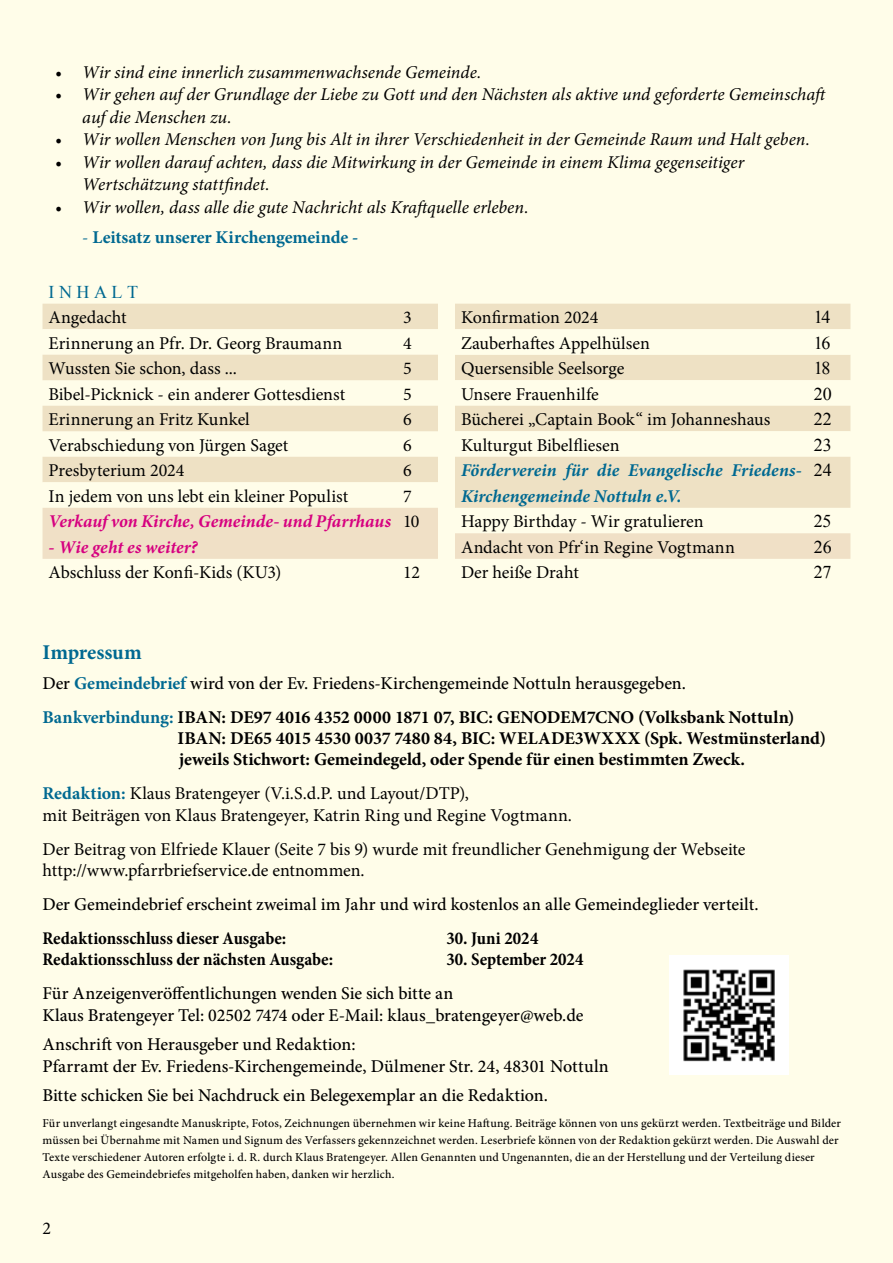
<style>
.page{position:relative;width:893px;height:1263px;background:#fffde9}
.page>*{position:absolute;margin:0;border:0;box-sizing:border-box;transform-origin:0 0}
.t1{font:700 21px "Minion Pro";letter-spacing:-.005em;color:#006991}
.t2{font:18px/21.3px "Minion Pro";letter-spacing:-.005em;color:#000}
.t3{font:500 18px/21.3px "Minion Pro";letter-spacing:-.005em;color:#000}
.t4{font:italic 18px/22.5px "Minion Pro";letter-spacing:-.005em;color:#000}
.t5{font:700 18px/21.3px "Minion Pro";letter-spacing:-.005em;color:#000}
.t6{font:700 condensed 18px "Minion Pro";color:#000}
.t7{font:italic 700 18px/25.5px "Minion Pro";color:#006991}
.t8{font:italic 700 18px "Minion Pro";color:#d60080}
.t9{font:700 18px "Minion Pro";letter-spacing:-.01em;color:#006991}
.t10{font:18px "Times New Roman";letter-spacing:-.015em;color:#000}
.t11{font:18px "Times New Roman";color:#006991}
.t12{font:500 12px/17px "Minion Pro";letter-spacing:.01em;color:#000}
.s1{font-weight:400;font-style:italic}
.s2{font-weight:700;color:#006991}
.s3{font-weight:700}
.s4{color:#fffde9}
</style>
<div class="page">
<img style="left:670px;top:956px;width:118px;height:118px">
<div style="left:43px;top:304px;width:395px;height:25px;background:#eee1c4"></div>
<svg style="left:43px;top:354px;width:395px;height:1px"></svg>
<svg style="left:43px;top:355px;width:395px;height:127px;fill:#eee1c4"></svg>
<div style="left:43px;top:508px;width:395px;height:51px;background:#f0e0c6"></div>
<div style="left:455px;top:304px;width:395px;height:25px;background:#eee1c4"></div>
<div style="left:455px;top:355px;width:395px;height:25px;background:#eee1c4"></div>
<svg style="left:455px;top:406px;width:395px;height:102px"></svg>
<div style="left:455px;top:533px;width:395px;height:26px;background:#f0e0c6"></div>
<p class="t4" style="left:55px;top:61px;width:428px">• Wir sind eine innerlich zusammenwachsende Gemeinde.</p>
<p class="t4" style="left:82px;top:83px;width:748px;text-indent:-27px">• Wir gehen auf der Grundlage der Liebe zu Gott und den Nächsten als aktive und geforderte Gemeinschaft auf die Menschen zu.</p>
<p class="t4" style="left:55px;top:128px;width:756px">• Wir wollen Menschen von Jung bis Alt in ihrer Verschiedenheit in der Gemeinde Raum und Halt geben.</p>
<p class="t4" style="left:82px;top:151px;width:663px;text-indent:-27px">• Wir wollen darauf achten, dass die Mitwirkung in der Gemeinde in einem Klima gegenseitiger<br>Wertschätzung stattfindet.</p>
<p class="t4" style="left:55px;top:196px;width:475px">• Wir wollen, dass alle die gute Nachricht als Kraftquelle erleben.</p>
<p class="t9" style="left:82px;top:224px;width:278px"><span class="s1">-</span> Leitsatz unserer Kirchengemeinde -</p>
<p class="t11" style="left:49px;top:280px;width:91px">I N H A L T</p>
<p class="t2" style="left:49px;top:307px;width:79px">Angedacht</p>
<p class="t2" style="left:403px;top:307px;width:10px">3</p>
<p class="t2" style="left:49px;top:332px;width:295px">Erinnerung an Pfr. Dr. Georg Braumann</p>
<p class="t2" style="left:403px;top:332px;width:10px">4</p>
<p class="t2" style="left:49px;top:358px;width:190px">Wussten Sie schon, dass ...</p>
<p class="t2" style="left:403px;top:358px;width:10px">5</p>
<p class="t2" style="left:49px;top:383px;width:298px">Bibel-Picknick - ein anderer Gottesdienst</p>
<p class="t2" style="left:403px;top:383px;width:10px">5</p>
<p class="t2" style="left:49px;top:409px;width:203px">Erinnerung an Fritz Kunkel</p>
<p class="t2" style="left:403px;top:409px;width:10px">6</p>
<p class="t2" style="left:49px;top:434px;width:241px">Verabschiedung von Jürgen Saget</p>
<p class="t2" style="left:403px;top:434px;width:10px">6</p>
<p class="t2" style="left:49px;top:460px;width:138px">Presbyterium 2024</p>
<p class="t2" style="left:403px;top:460px;width:10px">6</p>
<p class="t2" style="left:49px;top:485px;width:301px">In jedem von uns lebt ein kleiner Populist</p>
<p class="t2" style="left:403px;top:485px;width:10px">7</p>
<p class="t8" style="left:49px;top:509px;width:344px">Verkauf von Kirche, Gemeinde- und Pfarrhaus</p>
<p class="t8" style="left:49px;top:534px;width:151px">- Wie geht es weiter?</p>
<p class="t2" style="left:403px;top:511px;width:18px">10</p>
<p class="t2" style="left:49px;top:562px;width:234px">Abschluss der Konfi-Kids (KU3)</p>
<p class="t2" style="left:403px;top:562px;width:18px">12</p>
<p class="t2" style="left:461px;top:307px;width:139px">Konfirmation 2024</p>
<p class="t10" style="left:814px;top:305px;width:18px">14</p>
<p class="t2" style="left:461px;top:332px;width:190px">Zauberhaftes Appelhülsen</p>
<p class="t10" style="left:814px;top:331px;width:18px">16</p>
<p class="t2" style="left:461px;top:358px;width:165px">Quersensible Seelsorge</p>
<p class="t10" style="left:814px;top:356px;width:18px">18</p>
<p class="t2" style="left:461px;top:383px;width:139px">Unsere Frauenhilfe</p>
<p class="t10" style="left:814px;top:382px;width:19px">20</p>
<p class="t2" style="left:461px;top:409px;width:311px">Bücherei „Captain Book“ im Johanneshaus</p>
<p class="t10" style="left:814px;top:407px;width:19px">22</p>
<p class="t2" style="left:461px;top:434px;width:160px">Kulturgut Bibelfliesen</p>
<p class="t10" style="left:814px;top:433px;width:19px">23</p>
<p class="t7" style="left:461px;top:457px;width:342px">Förderverein für die Evangelische Friedens-<br>Kirchengemeinde Nottuln e.V.</p>
<p class="t10" style="left:814px;top:458px;width:19px">24</p>
<p class="t2" style="left:461px;top:511px;width:244px">Happy Birthday - Wir gratulieren</p>
<p class="t10" style="left:814px;top:509px;width:19px">25</p>
<p class="t2" style="left:461px;top:536px;width:275px">Andacht von Pfr‘in Regine Vogtmann</p>
<p class="t10" style="left:814px;top:535px;width:19px">26</p>
<p class="t2" style="left:461px;top:562px;width:119px">Der heiße Draht</p>
<p class="t10" style="left:814px;top:560px;width:19px">27</p>
<p class="t1" style="left:43px;top:638px;width:101px">Impressum</p>
<p class="t3" style="left:43px;top:666px;width:754px;line-height:34px">Der <span class="s2">Gemeindebrief</span> wird von der Ev. Friedens-Kirchengemeinde Nottuln herausgegeben.<br><span class="s2">Bankverbindung:</span> <span class="s3">IBAN: DE97 4016 4352 0000 1871 07, BIC: GENODEM7CNO (Volksbank Nottuln)</span></p>
<p class="t5" style="left:179px;top:727px;width:648px;text-indent:-137px"><span class="s4">Bankverbindung:</span> IBAN: DE65 4015 4530 0037 7480 84, BIC: WELADE3WXXX (Spk. Westmünsterland) jeweils Stichwort: Gemeindegeld, oder Spende für einen bestimmten Zweck.</p>
<p class="t2" style="left:43px;top:783px;width:531px"><span class="s2">Redaktion:</span> Klaus Bratengeyer (V.i.S.d.P. und Layout/DTP),<br>mit Beiträgen von Klaus Bratengeyer, Katrin Ring und Regine Vogtmann.</p>
<p class="t2" style="left:43px;top:838px;width:704px">Der Beitrag von Elfriede Klauer (Seite 7 bis 9) wurde mit freundlicher Genehmigung der Webseite http://www.pfarrbriefservice.de entnommen.</p>
<p class="t3" style="left:43px;top:894px;width:717px">Der Gemeindebrief erscheint zweimal im Jahr und wird kostenlos an alle Gemeindeglieder verteilt.</p>
<p class="t6" style="left:43px;top:926px;width:245px">Redaktionsschluss dieser Ausgabe:</p>
<p class="t6" style="left:446px;top:926px;width:93px">30. Juni 2024</p>
<p class="t6" style="left:43px;top:947px;width:292px">Redaktionsschluss der nächsten Ausgabe:</p>
<p class="t6" style="left:446px;top:947px;width:139px">30. September 2024</p>
<p class="t3" style="left:43px;top:983px;width:542px">Für Anzeigenveröffentlichungen wenden Sie sich bitte an<br>Klaus Bratengeyer Tel: 02502 7474 oder E-Mail: klaus_bratengeyer@web.de</p>
<p class="t3" style="left:43px;top:1034px;width:568px">Anschrift von Herausgeber und Redaktion:<br>Pfarramt der Ev. Friedens-Kirchengemeinde, Dülmener Str. 24, 48301 Nottuln</p>
<p class="t3" style="left:43px;top:1085px;width:507px">Bitte schicken Sie bei Nachdruck ein Belegexemplar an die Redaktion.</p>
<p class="t12" style="left:43px;top:1114px;width:800px">Für unverlangt eingesandte Manuskripte, Fotos, Zeichnungen übernehmen wir keine Haftung. Beiträge können von uns gekürzt werden. Textbeiträge und Bilder müssen bei Übernahme mit Namen und Signum des Verfassers gekennzeichnet werden. Leserbriefe können von der Redaktion gekürzt werden. Die Auswahl der Texte verschiedener Autoren erfolgte i. d. R. durch Klaus Bratengeyer. Allen Genannten und Ungenannten, die an der Herstellung und der Verteilung dieser Ausgabe des Gemeindebriefes mitgeholfen haben, danken wir herzlich.</p>
<p class="t2" style="left:43px;top:1217px;width:10px">2</p>
</div>
